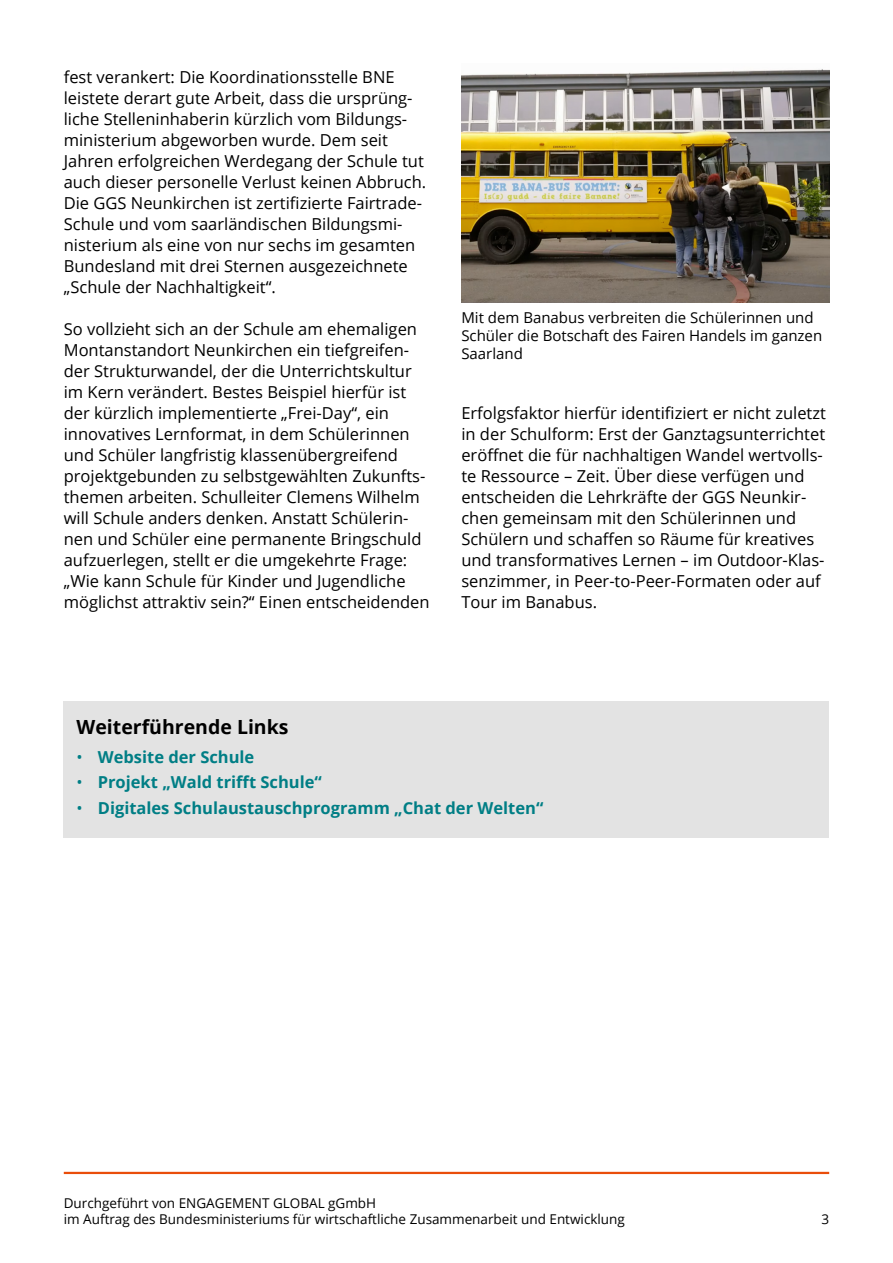
<style>
.page{position:relative;width:893px;height:1263px;background:#fff}
.page>*{position:absolute;margin:0;border:0;box-sizing:border-box;transform-origin:0 0}
.t1{font:700 19.5px "Open Sans";color:#000}
.t2{font:16.5px/21px "Open Sans";color:#000}
.t3{font:700 16.5px "Open Sans";color:#007e85}
.t4{font:15px/18px "Open Sans";color:#000}
.t5{font:13.5px/16.2px "Open Sans";color:#000}
.s1{font-weight:400}
</style>
<div class="page">
<hr style="left:64px;top:1172px;width:765px;height:2px;background:#e94d0a">
<div style="left:64px;top:702px;width:765px;height:136px;background:#e3e3e3"></div>
<img style="left:461px;top:69px;width:368px;height:234px">
<p class="t2" style="left:64px;top:66px;width:364px">fest verankert: Die Koordinationsstelle BNE leistete derart gute Arbeit, dass die ursprüng&shy;liche Stelleninhaberin kürzlich vom Bildungs&shy;ministerium abgeworben wurde. Dem seit Jahren erfolgreichen Werdegang der Schule tut auch dieser personelle Verlust keinen Abbruch.<br>Die GGS Neunkirchen ist zertifizierte Fairtrade-Schule und vom saarländischen Bildungsmi&shy;nisterium als eine von nur sechs im gesamten Bundesland mit drei Sternen ausgezeichnete „Schule der Nachhaltigkeit“.</p>
<p class="t2" style="left:64px;top:318px;width:367px">So vollzieht sich an der Schule am ehemaligen Montanstandort Neunkirchen ein tiefgreifen&shy;der Strukturwandel, der die Unterrichtskultur im Kern verändert. Bestes Beispiel hierfür ist der kürzlich implementierte „Frei-Day“, ein innovatives Lernformat, in dem Schülerinnen und Schüler langfristig klassenübergreifend projektgebunden zu selbstgewählten Zukunfts&shy;themen arbeiten. Schulleiter Clemens Wilhelm will Schule anders denken. Anstatt Schülerin&shy;nen und Schüler eine permanente Bringschuld aufzuerlegen, stellt er die umgekehrte Frage: „Wie kann Schule für Kinder und Jugendliche möglichst attraktiv sein?“ Einen entscheidenden</p>
<p class="t4" style="left:461px;top:308px;width:362px">Mit dem Banabus verbreiten die Schülerinnen und<br>Schüler die Botschaft des Fairen Handels im ganzen<br>Saarland</p>
<p class="t2" style="left:461px;top:402px;width:366px">Erfolgsfaktor hierfür identifiziert er nicht zuletzt in der Schulform: Erst der Ganztagsunterrichtet eröffnet die für nachhaltigen Wandel wertvolls&shy;te Ressource – Zeit. Über diese verfügen und entscheiden die Lehrkräfte der GGS Neunkir&shy;chen gemeinsam mit den Schülerinnen und Schülern und schaffen so Räume für kreatives und transformatives Lernen – im Outdoor-Klas&shy;senzimmer, in Peer-to-Peer-Formaten oder auf Tour im Banabus.</p>
<p class="t1" style="left:77px;top:713px;width:214px">Weiterführende Links</p>
<p class="t3" style="left:77px;top:745px;width:179px"><span class="s1">•</span> Website der Schule</p>
<p class="t3" style="left:77px;top:771px;width:247px"><span class="s1">•</span> Projekt „Wald trifft Schule“</p>
<p class="t3" style="left:77px;top:796px;width:468px"><span class="s1">•</span> Digitales Schulaustauschprogramm „Chat der Welten“</p>
<p class="t5" style="left:64px;top:1195px;width:563px">Durchgeführt von ENGAGEMENT GLOBAL gGmbH<br>im Auftrag des Bundesministeriums für wirtschaftliche Zusammenarbeit und Entwicklung</p>
<p class="t5" style="left:821px;top:1211px;width:9px">3</p>
</div>
